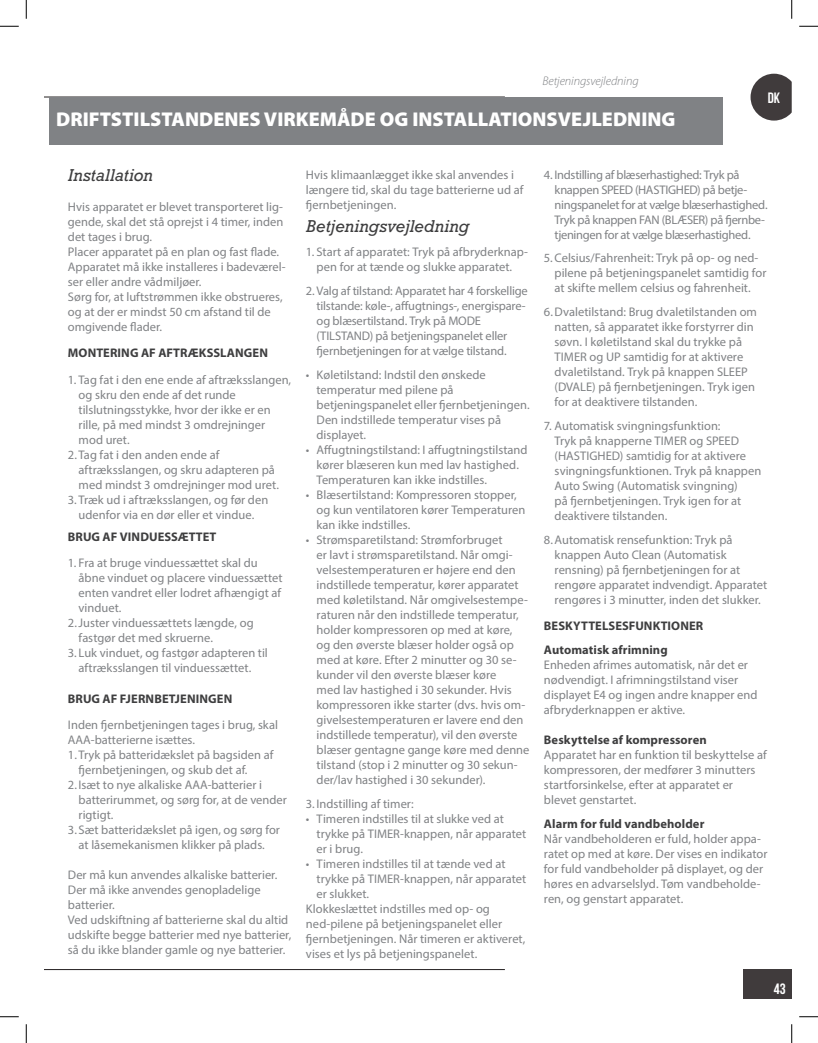
<style>
.page{position:relative;width:818px;height:1043px;background:#fff}
.page>*{position:absolute;margin:0;border:0;box-sizing:border-box;transform-origin:0 0}
.t1{font:900 20px "Myriad Pro";color:#fff}
.Body_Text{font:italic 17.5px "Rockwell Std";color:#3e3e3f}
.t2{font:15px "Bebas Neue";color:#fff}
.Body_Text-2{font:12.5px/15px "Myriad Pro";color:#808285}
.Allmänt_styckeformat{font:12.5px/15px "Myriad Pro";color:#808285}
.Body_Text-3{font:12.5px/15px "Myriad Pro";letter-spacing:-.025em;color:#808285}
.Body_Text-4{font:700 12.5px "Myriad Pro";letter-spacing:.005em;color:#3e3e3f}
.t3{font:italic 300 12.5px "Myriad Pro";letter-spacing:-.005em;color:#808285}
</style>
<div class="page">
<div style="left:743px;top:969px;width:48px;height:29px;background:#403b3c"></div>
<svg style="left:750px;top:74px;width:41px;height:47px"></svg>
<hr style="left:44px;top:97px;width:461px;height:1px;background:#231f20">
<hr style="left:44px;top:969px;width:461px;height:1px;background:#231f20">
<div style="left:49px;top:97px;width:674px;height:47px;background:#808285"></div>
<svg style="left:0;top:25px;width:19px;height:2px"></svg>
<svg style="left:799px;top:25px;width:19px;height:2px"></svg>
<svg style="left:0;top:1016px;width:19px;height:1px"></svg>
<svg style="left:799px;top:1016px;width:19px;height:1px"></svg>
<svg style="left:25px;top:0;width:2px;height:19px"></svg>
<svg style="left:25px;top:1024px;width:2px;height:18px"></svg>
<svg style="left:791px;top:0;width:1px;height:19px"></svg>
<svg style="left:791px;top:1024px;width:1px;height:18px"></svg>
<p class="t3" style="left:542px;top:74px;width:98px">Betjeningsvejledning</p>
<p class="t1" style="left:56px;top:108px;width:620px">DRIFTSTILSTANDENES VIRKEMÅDE OG INSTALLATIONSVEJLEDNING</p>
<p class="t2" style="left:767px;top:89px;width:14px">DK</p>
<p class="Body_Text" style="left:68px;top:165px;width:86px">Installation</p>
<p class="Allmänt_styckeformat" style="left:68px;top:199px;width:217px;text-align:justify">Hvis apparatet er blevet transporteret lig&shy;gende, skal det stå oprejst i 4 timer, inden det tages i brug.</p>
<p class="Allmänt_styckeformat" style="left:68px;top:244px;width:213px">Placer apparatet på en plan og fast flade.</p>
<p class="Allmänt_styckeformat" style="left:68px;top:259px;width:219px">Apparatet må ikke installeres i badeværel&shy;ser eller andre vådmiljøer.</p>
<p class="Allmänt_styckeformat" style="left:68px;top:289px;width:216px">Sørg for, at luftstrømmen ikke obstrueres, og at der er mindst 50 cm afstand til de omgivende flader.</p>
<p class="Body_Text-4" style="left:68px;top:346px;width:201px">MONTERING AF AFTRÆKSSLANGEN</p>
<p class="Body_Text-2" style="left:79px;top:372px;width:214px;text-indent:-11px">1. Tag fat i den ene ende af aftræksslangen, og skru den ende af det runde tilslutningsstykke, hvor der ikke er en rille, på med mindst 3 omdrejninger mod uret.</p>
<p class="Body_Text-2" style="left:79px;top:447px;width:202px;text-indent:-11px">2. Tag fat i den anden ende af aftræksslangen, og skru adapteren på med mindst 3 omdrejninger mod uret.</p>
<p class="Body_Text-2" style="left:68px;top:492px;width:202px;text-align:center">3. Træk ud i aftræksslangen, og før den udenfor via en dør eller et vindue.</p>
<p class="Body_Text-4" style="left:68px;top:530px;width:150px">BRUG AF VINDUESSÆTTET</p>
<p class="Body_Text-2" style="left:79px;top:555px;width:206px;text-indent:-11px">1. Fra at bruge vinduessættet skal du åbne vinduet og placere vinduessættet enten vandret eller lodret afhængigt af vinduet.</p>
<p class="Body_Text-2" style="left:79px;top:615px;width:176px;text-indent:-11px">2.Juster vinduessættets længde, og fastgør det med skruerne.</p>
<p class="Body_Text-2" style="left:68px;top:645px;width:201px;text-align:center">3. Luk vinduet, og fastgør adapteren til aftræksslangen til vinduessættet.</p>
<p class="Body_Text-4" style="left:68px;top:691px;width:166px">BRUG AF FJERNBETJENINGEN</p>
<p class="Body_Text-2" style="left:68px;top:717px;width:211px">Inden fjernbetjeningen tages i brug, skal<br>AAA-batterierne isættes.</p>
<p class="Body_Text-2" style="left:79px;top:747px;width:196px;text-indent:-11px">1. Tryk på batteridækslet på bagsiden af fjernbetjeningen, og skub det af.</p>
<p class="Body_Text-2" style="left:79px;top:777px;width:210px;text-indent:-11px">2. Isæt to nye alkaliske AAA-batterier i batterirummet, og sørg for, at de vender rigtigt.</p>
<p class="Body_Text-2" style="left:68px;top:822px;width:213px;text-align:center">3. Sæt batteridækslet på igen, og sørg for at låsemekanismen klikker på plads.</p>
<p class="Body_Text-2" style="left:68px;top:867px;width:211px">Der må kun anvendes alkaliske batterier.<br>Der må ikke anvendes genopladelige batterier.</p>
<p class="Body_Text-2" style="left:68px;top:912px;width:225px">Ved udskiftning af batterierne skal du altid udskifte begge batterier med nye batterier, så du ikke blander gamle og nye batterier.</p>
<p class="Body_Text-2" style="left:306px;top:167px;width:219px">Hvis klimaanlægget ikke skal anvendes i længere tid, skal du tage batterierne ud af fjernbetjeningen.</p>
<p class="Body_Text" style="left:306px;top:216px;width:165px">Betjeningsvejledning</p>
<p class="Body_Text-2" style="left:306px;top:244px;width:223px;text-align:center">1. Start af apparatet: Tryk på afbryderknap&shy;pen for at tænde og slukke apparatet.</p>
<p class="Body_Text-2" style="left:316px;top:283px;width:213px;text-indent:-11px">2. Valg af tilstand: Apparatet har 4 forskellige tilstande: køle-, affugtnings-, energispare&shy;og blæsertilstand. Tryk på MODE (TILSTAND) på betjeningspanelet eller fjernbetjeningen for at vælge tilstand.</p>
<p class="Body_Text-2" style="left:316px;top:367px;width:214px;text-indent:-11px">• Køletilstand: Indstil den ønskede temperatur med pilene på betjeningspanelet eller fjernbetjeningen.<br>Den indstillede temperatur vises på displayet.</p>
<p class="Body_Text-2" style="left:316px;top:442px;width:212px;text-indent:-11px">• Affugtningstilstand: I affugtningstilstand kører blæseren kun med lav hastighed.<br>Temperaturen kan ikke indstilles.</p>
<p class="Body_Text-2" style="left:316px;top:487px;width:210px;text-indent:-11px">• Blæsertilstand: Kompressoren stopper, og kun ventilatoren kører Temperaturen kan ikke indstilles.</p>
<p class="Body_Text-2" style="left:316px;top:532px;width:214px;text-indent:-11px">• Strømsparetilstand: Strømforbruget<br>er lavt i strømsparetilstand. Når omgi&shy;velsestemperaturen er højere end den indstillede temperatur, kører apparatet med køletilstand. Når omgivelsestempe&shy;raturen når den indstillede temperatur, holder kompressoren op med at køre, og den øverste blæser holder også op med at køre. Efter 2 minutter og 30 se&shy;kunder vil den øverste blæser køre<br>med lav hastighed i 30 sekunder. Hvis kompressoren ikke starter (dvs. hvis om&shy;givelsestemperaturen er lavere end den indstillede temperatur), vil den øverste blæser gentagne gange køre med denne tilstand (stop i 2 minutter og 30 sekun&shy;der/lav hastighed i 30 sekunder).</p>
<p class="Body_Text-2" style="left:306px;top:795px;width:109px">3. Indstilling af timer:</p>
<p class="Body_Text-2" style="left:316px;top:810px;width:211px;text-indent:-11px">• Timeren indstilles til at slukke ved at trykke på TIMER-knappen, når apparatet er i brug.</p>
<p class="Body_Text-2" style="left:316px;top:855px;width:211px;text-indent:-11px">• Timeren indstilles til at tænde ved at trykke på TIMER-knappen, når apparatet er slukket.</p>
<p class="Body_Text-2" style="left:306px;top:900px;width:221px">Klokkeslættet indstilles med op- og ned-pilene på betjeningspanelet eller fjernbetjeningen. Når timeren er aktiveret, vises et lys på betjeningspanelet.</p>
<p class="Body_Text-3" style="left:554px;top:167px;width:214px;text-indent:-11px">4. Indstilling af blæserhastighed: Tryk på knappen SPEED (HASTIGHED) på betje&shy;ningspanelet for at vælge blæserhastighed.<br>Tryk på knappen FAN (BLÆSER) på fjernbe&shy;tjeningen for at vælge blæserhastighed.</p>
<p class="Body_Text-2" style="left:554px;top:250px;width:213px;text-indent:-11px">5.Celsius/Fahrenheit: Tryk på op- og ned&shy;pilene på betjeningspanelet samtidig for at skifte mellem celsius og fahrenheit.</p>
<p class="Body_Text-2" style="left:554px;top:304px;width:204px;text-indent:-11px">6.Dvaletilstand: Brug dvaletilstanden om natten, så apparatet ikke forstyrrer din søvn. I køletilstand skal du trykke på TIMER og UP samtidig for at aktivere dvaletilstand. Tryk på knappen SLEEP (DVALE) på fjernbetjeningen. Tryk igen for at deaktivere tilstanden.</p>
<p class="Body_Text-2" style="left:554px;top:418px;width:208px;text-indent:-11px">7. Automatisk svingningsfunktion:<br>Tryk på knapperne TIMER og SPEED (HASTIGHED) samtidig for at aktivere svingningsfunktionen. Tryk på knappen Auto Swing (Automatisk svingning)<br>på fjernbetjeningen. Tryk igen for at deaktivere tilstanden.</p>
<p class="Body_Text-2" style="left:554px;top:532px;width:214px;text-indent:-11px">8.Automatisk rensefunktion: Tryk på knappen Auto Clean (Automatisk rensning) på fjernbetjeningen for at rengøre apparatet indvendigt. Apparatet rengøres i 3 minutter, inden det slukker.</p>
<p class="Body_Text-4" style="left:544px;top:618px;width:161px">BESKYTTELSESFUNKTIONER</p>
<p class="Body_Text-4" style="left:544px;top:642px;width:125px">Automatisk afrimning</p>
<p class="Body_Text-2" style="left:544px;top:657px;width:215px">Enheden afrimes automatisk, når det er nødvendigt. I afrimningstilstand viser displayet E4 og ingen andre knapper end afbryderknappen er aktive.</p>
<p class="Body_Text-4" style="left:544px;top:732px;width:164px">Beskyttelse af kompressoren</p>
<p class="Body_Text-2" style="left:544px;top:747px;width:224px">Apparatet har en funktion til beskyttelse af kompressoren, der medfører 3 minutters startforsinkelse, efter at apparatet er blevet genstartet.</p>
<p class="Body_Text-4" style="left:544px;top:816px;width:162px">Alarm for fuld vandbeholder</p>
<p class="Body_Text-2" style="left:544px;top:830px;width:225px">Når vandbeholderen er fuld, holder appa&shy;ratet op med at køre. Der vises en indikator for fuld vandbeholder på displayet, og der høres en advarselslyd. Tøm vandbeholde&shy;ren, og genstart apparatet.</p>
<p class="t2" style="left:773px;top:980px;width:13px">43</p>
</div>
